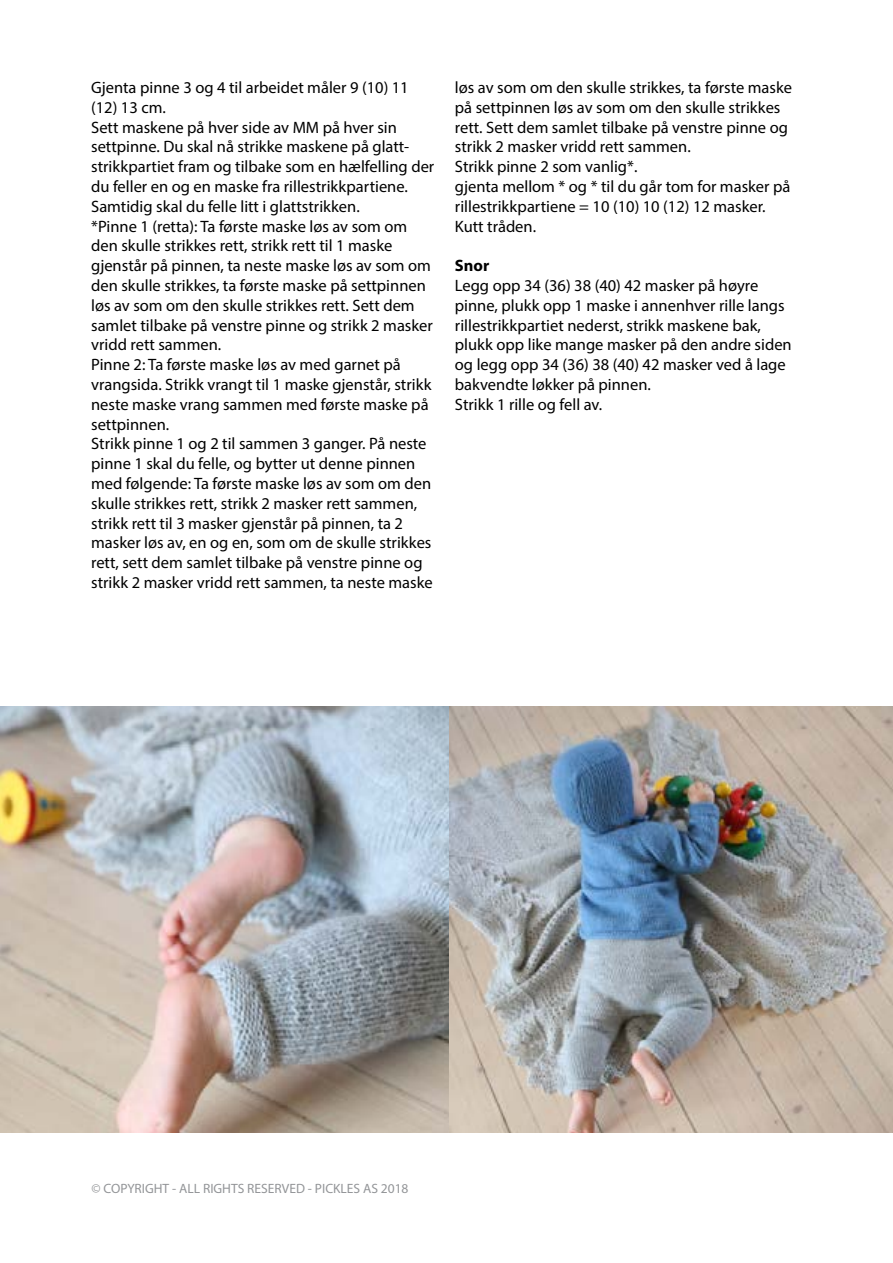
<style>
.page{position:relative;width:893px;height:1263px;background:#fff}
.page>*{position:absolute;margin:0;border:0;box-sizing:border-box;transform-origin:0 0}
.t1{font:16.5px/19.8px "Myriad Pro";color:#000}
.t2{font:700 16.5px "Myriad Pro";color:#000}
.t3{font:13.5px "Myriad Pro";color:#939598}
</style>
<div class="page">
<img style="left:0;top:707px;width:449px;height:426px">
<img style="left:449px;top:707px;width:444px;height:426px">
<p class="t1" style="left:91px;top:77px;width:345px">Gjenta pinne 3 og 4 til arbeidet måler 9 (10) 11 (12) 13 cm.<br>Sett maskene på hver side av MM på hver sin settpinne. Du skal nå strikke maskene på glatt&shy;strikkpartiet fram og tilbake som en hælfelling der du feller en og en maske fra rillestrikkpartiene.<br>Samtidig skal du felle litt i glattstrikken.<br>*Pinne 1 (retta): Ta første maske løs av som om den skulle strikkes rett, strikk rett til 1 maske gjenstår på pinnen, ta neste maske løs av som om den skulle strikkes, ta første maske på settpinnen løs av som om den skulle strikkes rett. Sett dem samlet tilbake på venstre pinne og strikk 2 masker vridd rett sammen.<br>Pinne 2: Ta første maske løs av med garnet på vrangsida. Strikk vrangt til 1 maske gjenstår, strikk neste maske vrang sammen med første maske på settpinnen.<br>Strikk pinne 1 og 2 til sammen 3 ganger. På neste pinne 1 skal du felle, og bytter ut denne pinnen med følgende: Ta første maske løs av som om den skulle strikkes rett, strikk 2 masker rett sammen, strikk rett til 3 masker gjenstår på pinnen, ta 2 masker løs av, en og en, som om de skulle strikkes rett, sett dem samlet tilbake på venstre pinne og strikk 2 masker vridd rett sammen, ta neste maske</p>
<p class="t1" style="left:455px;top:77px;width:339px">løs av som om den skulle strikkes, ta første maske på settpinnen løs av som om den skulle strikkes rett. Sett dem samlet tilbake på venstre pinne og strikk 2 masker vridd rett sammen.<br>Strikk pinne 2 som vanlig*.<br>gjenta mellom * og * til du går tom for masker på rillestrikkpartiene = 10 (10) 10 (12) 12 masker.<br>Kutt tråden.</p>
<p class="t2" style="left:455px;top:255px;width:36px">Snor</p>
<p class="t1" style="left:455px;top:275px;width:338px">Legg opp 34 (36) 38 (40) 42 masker på høyre pinne, plukk opp 1 maske i annenhver rille langs rillestrikkpartiet nederst, strikk maskene bak, plukk opp like mange masker på den andre siden og legg opp 34 (36) 38 (40) 42 masker ved å lage bakvendte løkker på pinnen.<br>Strikk 1 rille og fell av.</p>
<p class="t3" style="left:92px;top:1180px;width:319px">© COPYRIGHT - ALL RIGHTS RESERVED - PICKLES AS 2018</p>
</div>
